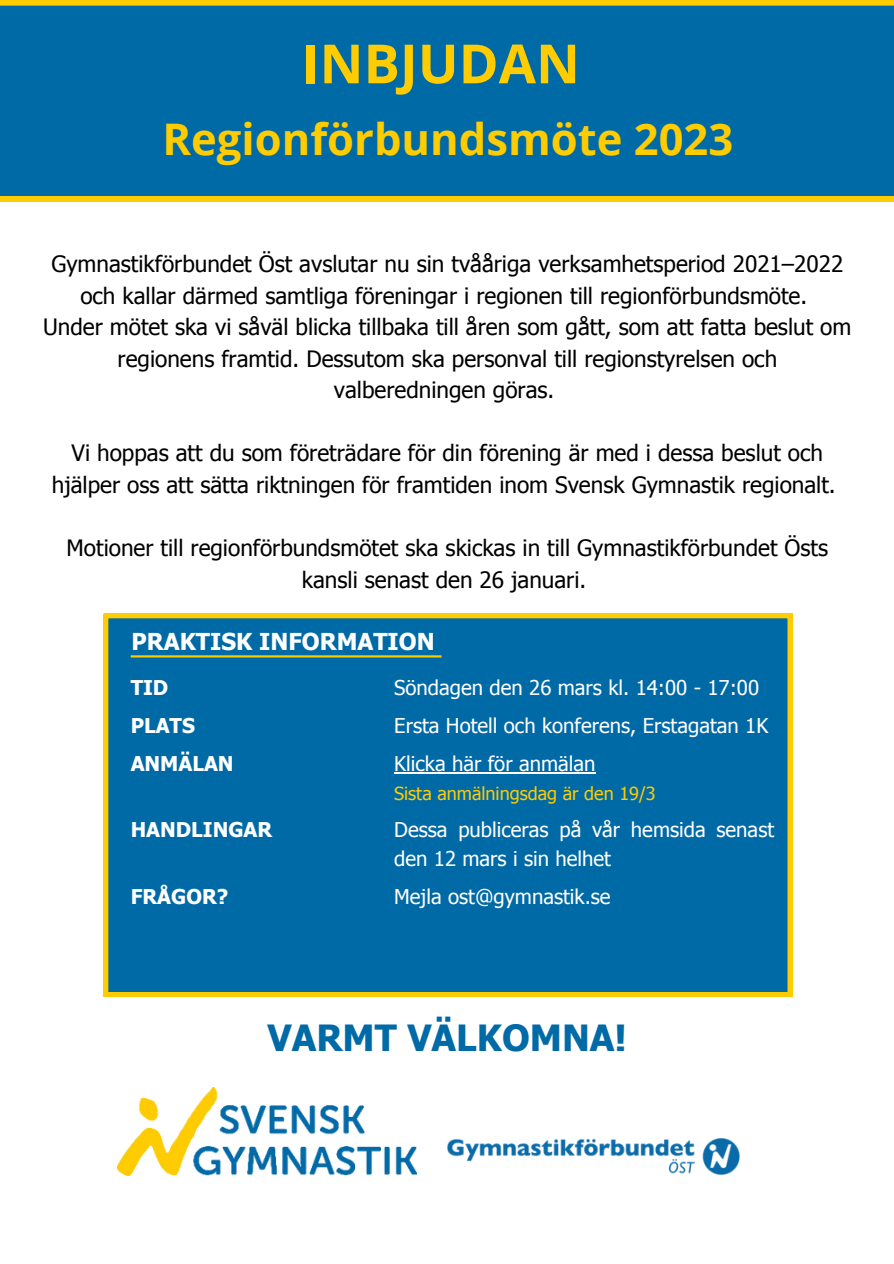
<style>
.page{position:relative;width:894px;height:1264px;background:#fff}
.page>*{position:absolute;margin:0;border:0;box-sizing:border-box;transform-origin:0 0}
.t1{font:700 54px "Open Sans";color:#fecc00}
.t2{font:700 43.5px "Open Sans";color:#fecc00}
.t3{font:700 36px "Tahoma";color:#006aa7}
.t4{font:700 23.25px "Tahoma";color:#fff}
.t5{font:22.5px/31.5px "Tahoma";color:#000;text-align:center}
.t6{font:20.4px/38.1px "Tahoma";color:#fff}
.t7{font:700 20.4px/38.1px "Tahoma";color:#fff}
.t8{font:18px "Tahoma";color:#fecc00}
</style>
<div class="page">
<div style="left:0;top:0;width:893px;height:202px;background:#006aa7"></div>
<img style="left:118px;top:1087px;width:298px;height:88px">
<img style="left:447px;top:1138px;width:292px;height:36px">
<div style="left:104px;top:614px;width:687px;height:382px;background:#006aa7"></div>
<hr style="left:394px;top:772px;width:201px;height:2px;background:#fff">
<hr style="left:131px;top:655px;width:310px;height:2px;background:#fecc00">
<h1 class="t1" style="left:301px;top:26px;width:280px">INBJUDAN</h1>
<h2 class="t2" style="left:162px;top:108px;width:572px">Regionförbundsmöte 2023</h2>
<p class="t5" style="left:43px;top:247px;width:809px">Gymnastikförbundet Öst avslutar nu sin tvååriga verksamhetsperiod 2021–2022 och kallar därmed samtliga föreningar i regionen till regionförbundsmöte.<br>Under mötet ska vi såväl blicka tillbaka till åren som gått, som att fatta beslut om regionens framtid. Dessutom ska personval till regionstyrelsen och valberedningen göras.</p>
<p class="t5" style="left:52px;top:437px;width:785px">Vi hoppas att du som företrädare för din förening är med i dessa beslut och hjälper oss att sätta riktningen för framtiden inom Svensk Gymnastik regionalt.</p>
<p class="t5" style="left:67px;top:531px;width:762px">Motioner till regionförbundsmötet ska skickas in till Gymnastikförbundet Östs kansli senast den 26 januari.</p>
<p class="t4" style="left:132px;top:626px;width:304px">PRAKTISK INFORMATION</p>
<p class="t7" style="left:131px;top:667px;width:104px">TID<br>PLATS<br>ANMÄLAN</p>
<p class="t6" style="left:394px;top:667px;width:375px">Söndagen den 26 mars kl. 14:00 - 17:00<br>Ersta Hotell och konferens, Erstagatan 1K<br>Klicka här för anmälan</p>
<p class="t7" style="left:131px;top:810px;width:143px">HANDLINGAR</p>
<p class="t7" style="left:131px;top:877px;width:99px">FRÅGOR?</p>
<p class="t8" style="left:394px;top:782px;width:263px">Sista anmälningsdag är den 19/3</p>
<p class="t6" style="left:394px;top:815px;width:381px;line-height:28.5px">Dessa publiceras på vår hemsida senast den 12 mars i sin helhet</p>
<p class="t6" style="left:394px;top:877px;width:218px">Mejla ost@gymnastik.se</p>
<h3 class="t3" style="left:267px;top:1014px;width:361px">VARMT VÄLKOMNA!</h3>
</div>
